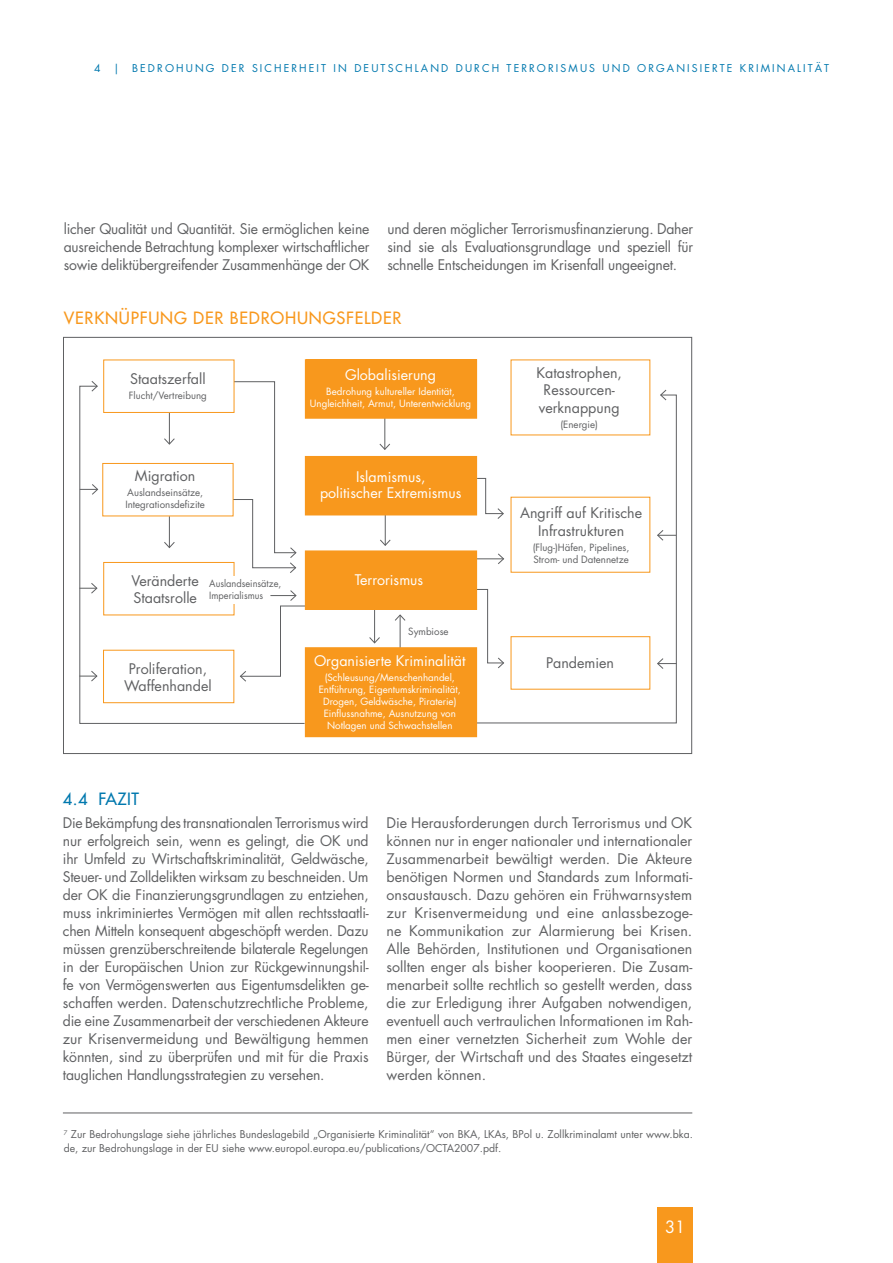
<style>
.page{position:relative;width:893px;height:1263px;background:#fff}
.page>*{position:absolute;margin:0;border:0;box-sizing:border-box;transform-origin:0 0}
.t1{font:16.5px "Futura LT";letter-spacing:.05em;color:#f8981d}
.t2{font:16.5px "Futura LT";letter-spacing:.025em;color:#0078ae}
.t3{font:16.5px "Futura LT";color:#fff}
.t4{font:14.25px/18px "Futura LT";color:#5f6062;text-align:justify}
.t5{font:14.25px/16.5px "Futura LT";color:#fff;text-align:center}
.t6{font:10.5px/13.5px "Futura LT";color:#5f6062}
.t7{font:10.5px "Futura LT";letter-spacing:.2em;color:#0078ae}
.t8{font:9.75px/12px "Futura LT";color:#fff;text-align:center}
.t9{font:9.75px/12px "Futura LT";color:#5f6062}
.t10{font:9.75px/12px "Futura LT";color:#5f6062;scale:.95 1}
</style>
<div class="page">
<div style="left:657px;top:1207px;width:36px;height:56px;background:#f8981d"></div>
<hr style="left:63px;top:1113px;width:629px;height:1px;background:#5f6062">
<svg style="left:471px;top:394px;width:206px;height:330px"></svg>
<svg style="left:659px;top:389px;width:8px;height:12px"></svg>
<div style="left:511px;top:497px;width:139px;height:75px;background:#fff"></div>
<div style="left:511px;top:360px;width:139px;height:75px;background:#fff"></div>
<div style="left:511px;top:637px;width:139px;height:52px;background:#fff"></div>
<div style="left:510px;top:636px;width:140px;height:54px;border:1px solid #f8981d"></div>
<hr style="left:384px;top:418px;width:1px;height:31px;background:#5f6062">
<svg style="left:379px;top:443px;width:11px;height:7px"></svg>
<hr style="left:385px;top:514px;width:1px;height:31px;background:#5f6062">
<svg style="left:380px;top:539px;width:11px;height:7px"></svg>
<hr style="left:374px;top:608px;width:1px;height:35px;background:#5f6062">
<svg style="left:369px;top:636px;width:11px;height:8px"></svg>
<hr style="left:400px;top:615px;width:1px;height:35px;background:#5f6062">
<svg style="left:395px;top:614px;width:11px;height:8px"></svg>
<svg style="left:79px;top:385px;width:228px;height:339px"></svg>
<svg style="left:91px;top:381px;width:8px;height:11px"></svg>
<svg style="left:80px;top:483px;width:19px;height:13px"></svg>
<svg style="left:79px;top:582px;width:19px;height:12px"></svg>
<svg style="left:79px;top:670px;width:19px;height:12px"></svg>
<svg style="left:656px;top:529px;width:20px;height:13px"></svg>
<svg style="left:656px;top:657px;width:20px;height:13px"></svg>
<svg style="left:476px;top:478px;width:28px;height:42px"></svg>
<hr style="left:473px;top:558px;width:30px;height:1px;background:#5f6062">
<svg style="left:497px;top:553px;width:8px;height:12px"></svg>
<svg style="left:471px;top:589px;width:34px;height:80px"></svg>
<svg style="left:239px;top:589px;width:67px;height:94px"></svg>
<div style="left:224px;top:576px;width:12px;height:28px;background:#fff"></div>
<div style="left:306px;top:457px;width:170px;height:58px;background:#f8981d"></div>
<div style="left:305px;top:456px;width:172px;height:59px;border:2px solid #f8981d"></div>
<div style="left:306px;top:360px;width:170px;height:58px;background:#f8981d"></div>
<div style="left:305px;top:359px;width:172px;height:60px;border:2px solid #f8981d"></div>
<div style="left:306px;top:551px;width:170px;height:58px;background:#f8981d"></div>
<div style="left:305px;top:550px;width:172px;height:60px;border:2px solid #f8981d"></div>
<div style="left:306px;top:648px;width:170px;height:88px;background:#f8981d"></div>
<div style="left:305px;top:647px;width:172px;height:90px;border:2px solid #f8981d"></div>
<p class="t7" style="left:94px;top:63px;width:736px">4 | BEDROHUNG DER SICHERHEIT IN DEUTSCHLAND DURCH TERRORISMUS UND ORGANISIERTE KRIMINALITÄT</p>
<p class="t4" style="left:64px;top:221px;width:307px">licher Qualität und Quantität. Sie ermöglichen keine ausreichende Betrachtung komplexer wirtschaftlicher sowie deliktübergreifender Zusammenhänge der OK</p>
<p class="t4" style="left:387px;top:221px;width:307px">und deren möglicher Terrorismusfinanzierung. Daher sind sie als Evaluationsgrundlage und speziell für schnelle Entscheidungen im Krisenfall ungeeignet.</p>
<p class="t1" style="left:64px;top:309px;width:339px">VERKNÜPFUNG DER BEDROHUNGSFELDER</p>
<p class="t4" style="left:130px;top:371px;width:77px">Staatszerfall</p>
<p class="t9" style="left:129px;top:390px;width:80px">Flucht/Vertreibung</p>
<p class="t5" style="left:345px;top:368px;width:93px">Globalisierung</p>
<p class="t8" style="left:310px;top:386px;width:163px">Bedrohung kultureller Identität,<br>Ungleichheit, Armut, Unterentwicklung</p>
<p class="t4" style="left:135px;top:468px;width:62px">Migration</p>
<p class="t9" style="left:125px;top:488px;width:81px">Auslandseinsätze,<br>Integrationsdefizite</p>
<p class="t5" style="left:320px;top:469px;width:143px">Islamismus,<br>politischer Extremismus</p>
<p class="t4" style="left:132px;top:574px;width:69px;line-height:16.5px">Veränderte<br>Staatsrolle</p>
<p class="t10" style="left:209px;top:579px;width:77px">Auslandseinsätze,<br>Imperialismus</p>
<p class="t5" style="left:355px;top:572px;width:70px">Terrorismus</p>
<p class="t9" style="left:408px;top:626px;width:42px">Symbiose</p>
<p class="t4" style="left:124px;top:662px;width:89px;line-height:16.5px;text-align:center">Proliferation,<br>Waffenhandel</p>
<p class="t5" style="left:314px;top:654px;width:153px">Organisierte Kriminalität</p>
<p class="t8" style="left:319px;top:672px;width:144px">(Schleusung/Menschenhandel, Entführung, Eigentumskriminalität, Drogen, Geldwäsche, Piraterie)<br>Einflussnahme, Ausnutzung von Notlagen und Schwachstellen</p>
<p class="t4" style="left:536px;top:366px;width:87px;line-height:16.5px;text-align:center">Katastrophen,<br>Ressourcen-</p>
<p class="t4" style="left:539px;top:400px;width:82px">verknappung</p>
<p class="t9" style="left:560px;top:419px;width:39px">(Energie)</p>
<p class="t4" style="left:520px;top:505px;width:124px;text-align:center">Angriff auf Kritische<br>Infrastrukturen</p>
<p class="t9" style="left:533px;top:542px;width:98px">(Flug-)Häfen, Pipelines,<br>Strom- und Datennetze</p>
<p class="t4" style="left:546px;top:655px;width:70px">Pandemien</p>
<p class="t2" style="left:63px;top:791px;width:77px">4.4 FAZIT</p>
<p class="t4" style="left:63px;top:815px;width:307px">Die Bekämpfung des transnationalen Terrorismus wird nur erfolgreich sein, wenn es gelingt, die OK und ihr Umfeld zu Wirtschaftskriminalität, Geldwäsche, Steuer- und Zolldelikten wirksam zu beschneiden. Um der OK die Finanzierungsgrundlagen zu entziehen, muss inkriminiertes Vermögen mit allen rechtsstaatli&shy;chen Mitteln konsequent abgeschöpft werden. Dazu müssen grenzüberschreitende bilaterale Regelungen in der Europäischen Union zur Rückgewinnungshil&shy;fe von Vermögenswerten aus Eigentumsdelikten ge&shy;schaffen werden. Datenschutzrechtliche Probleme, die eine Zusammenarbeit der verschiedenen Akteure zur Krisenvermeidung und Bewältigung hemmen könnten, sind zu überprüfen und mit für die Praxis tauglichen Handlungsstrategien zu versehen.</p>
<p class="t4" style="left:386px;top:815px;width:307px">Die Herausforderungen durch Terrorismus und OK können nur in enger nationaler und internationaler Zusammenarbeit bewältigt werden. Die Akteure benötigen Normen und Standards zum Informati&shy;onsaustausch. Dazu gehören ein Frühwarnsystem zur Krisenvermeidung und eine anlassbezoge&shy;ne Kommunikation zur Alarmierung bei Krisen.<br>Alle Behörden, Institutionen und Organisationen sollten enger als bisher kooperieren. Die Zusam&shy;menarbeit sollte rechtlich so gestellt werden, dass die zur Erledigung ihrer Aufgaben notwendigen, eventuell auch vertraulichen Informationen im Rah&shy;men einer vernetzten Sicherheit zum Wohle der Bürger, der Wirtschaft und des Staates eingesetzt werden können.</p>
<p class="t6" style="left:64px;top:1128px;width:631px"><sup>7</sup> Zur Bedrohungslage siehe jährliches Bundeslagebild „Organisierte Kriminalität“ von BKA, LKAs, BPol u. Zollkriminalamt unter www.bka. de, zur Bedrohungslage in der EU siehe www.europol.europa.eu/publications/OCTA2007.pdf.</p>
<p class="t3" style="left:665px;top:1220px;width:22px">31</p>
</div>
